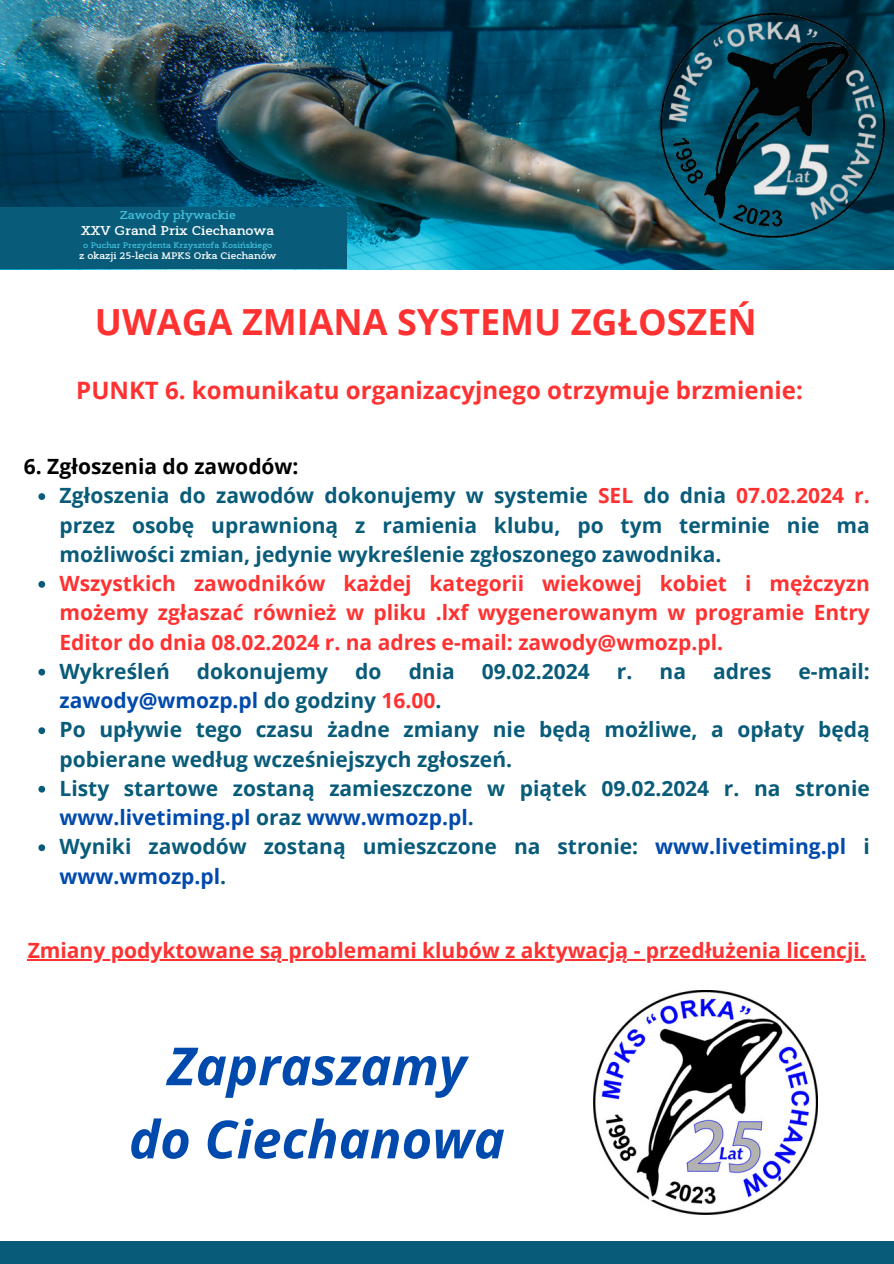
<style>
.page{position:relative;width:894px;height:1264px;background:#fff}
.page>*{position:absolute;margin:0;border:0;box-sizing:border-box;transform-origin:0 0}
.t1{font:italic 700 52.5px/73.2px "Open Sans";color:#004aad;text-align:center}
.t2{font:700 36px "Open Sans";color:#ff3131}
.t3{font:700 24px "Open Sans";color:#ff3131}
.t4{font:700 21px/29.2px "Open Sans";color:#085b79}
.t5{font:700 21px/29.2px "Open Sans";color:#ff3131;text-align:justify}
.t6{font:700 21px "Open Sans";color:#004aad}
.t7{font:700 21px "Open Sans";color:#000}
.t8{font:700 12.3px "Sean Slab";color:#fff}
.t9{font:700 11.1px "Sean Slab";color:#42c2de}
.t10{font:700 9.15px "Sean Slab";color:#fff}
.t11{font:700 7.8px "Sean Slab";color:#42c2de}
.s1{color:#ff3131}
.s2{color:#085b79}
.s3{color:#004aad}
</style>
<div class="page">
<img style="left:0;top:0;width:893px;height:269px">
<img style="left:660px;top:14px;width:224px;height:224px">
<div style="left:0;top:207px;width:347px;height:62px;background:#085b79"></div>
<div style="left:0;top:1240px;width:893px;height:23px;background:#085b79"></div>
<svg style="left:38px;top:493px;width:7px;height:7px"></svg>
<svg style="left:38px;top:581px;width:7px;height:6px"></svg>
<svg style="left:38px;top:668px;width:7px;height:7px"></svg>
<svg style="left:38px;top:727px;width:7px;height:7px"></svg>
<svg style="left:38px;top:785px;width:7px;height:7px"></svg>
<svg style="left:38px;top:844px;width:7px;height:7px"></svg>
<img style="left:593px;top:990px;width:224px;height:224px">
<hr style="left:28px;top:958px;width:837px;height:2px;background:#ff3131">
<h5 class="t9" style="left:120px;top:211px;width:118px">Zawody pływackie</h5>
<h5 class="t8" style="left:81px;top:226px;width:194px">XXV Grand Prix Ciechanowa</h5>
<h5 class="t11" style="left:83px;top:242px;width:190px">o Puchar Prezydenta Krzysztofa Kosińskiego</h5>
<h5 class="t10" style="left:79px;top:252px;width:198px">z okazji 25-lecia MPKS Orka Ciechanów</h5>
<h5 class="t2" style="left:95px;top:297px;width:663px">UWAGA ZMIANA SYSTEMU ZGŁOSZEŃ</h5>
<h4 class="t3" style="left:76px;top:373px;width:728px">PUNKT 6. komunikatu organizacyjnego otrzymuje brzmienie:</h4>
<p class="t7" style="left:24px;top:451px;width:276px">6. Zgłoszenia do zawodów:</p>
<p class="t4" style="left:59px;top:480px;width:811px;text-align:justify">Zgłoszenia do zawodów dokonujemy w systemie <span class="s1">SEL</span> do dnia <span class="s1">07.02.2024 r. </span>przez osobę uprawnioną z ramienia klubu, po tym terminie nie ma możliwości zmian, jedynie wykreślenie zgłoszonego zawodnika.</p>
<p class="t5" style="left:59px;top:568px;width:811px">Wszystkich zawodników każdej kategorii wiekowej kobiet i mężczyzn możemy zgłaszać również w pliku .lxf wygenerowanym w programie Entry Editor do dnia 08.02.2024 r. na adres e-mail: zawody@wmozp.pl.</p>
<p class="t4" style="left:59px;top:656px;width:112px">Wykreśleń</p>
<p class="t4" style="left:197px;top:656px;width:133px">dokonujemy</p>
<p class="t4" style="left:355px;top:656px;width:28px">do</p>
<p class="t4" style="left:408px;top:656px;width:48px">dnia</p>
<p class="t4" style="left:482px;top:656px;width:109px">09.02.2024</p>
<p class="t4" style="left:616px;top:656px;width:71px">r. na</p>
<p class="t4" style="left:713px;top:656px;width:60px">adres</p>
<p class="t4" style="left:798px;top:656px;width:73px">e-mail:</p>
<p class="t6" style="left:59px;top:685px;width:383px">zawody@wmozp.pl <span class="s2">do godziny</span> <span class="s1">16.00</span><span class="s2">.</span></p>
<p class="t4" style="left:59px;top:714px;width:811px">Po upływie tego czasu żadne zmiany nie będą możliwe, a opłaty będą pobierane według wcześniejszych zgłoszeń.</p>
<h2 class="t4" style="left:59px;top:773px;width:811px">Listy startowe zostaną zamieszczone w piątek 09.02.2024 r. na stronie <span class="s3">www.livetiming.pl</span> oraz <span class="s3">www.wmozp.pl</span>.</h2>
<h3 class="t4" style="left:59px;top:831px;width:811px">Wyniki zawodów zostaną umieszczone na stronie: <span class="s3">www.livetiming.pl</span> i <span class="s3">www.wmozp.pl</span>.</h3>
<h5 class="t5" style="left:28px;top:935px;width:839px">Zmiany podyktowane są problemami klubów z aktywacją - przedłużenia licencji.</h5>
<h1 class="t1" style="left:129px;top:1028px;width:377px">Zapraszamy<br>do Ciechanowa</h1>
</div>
